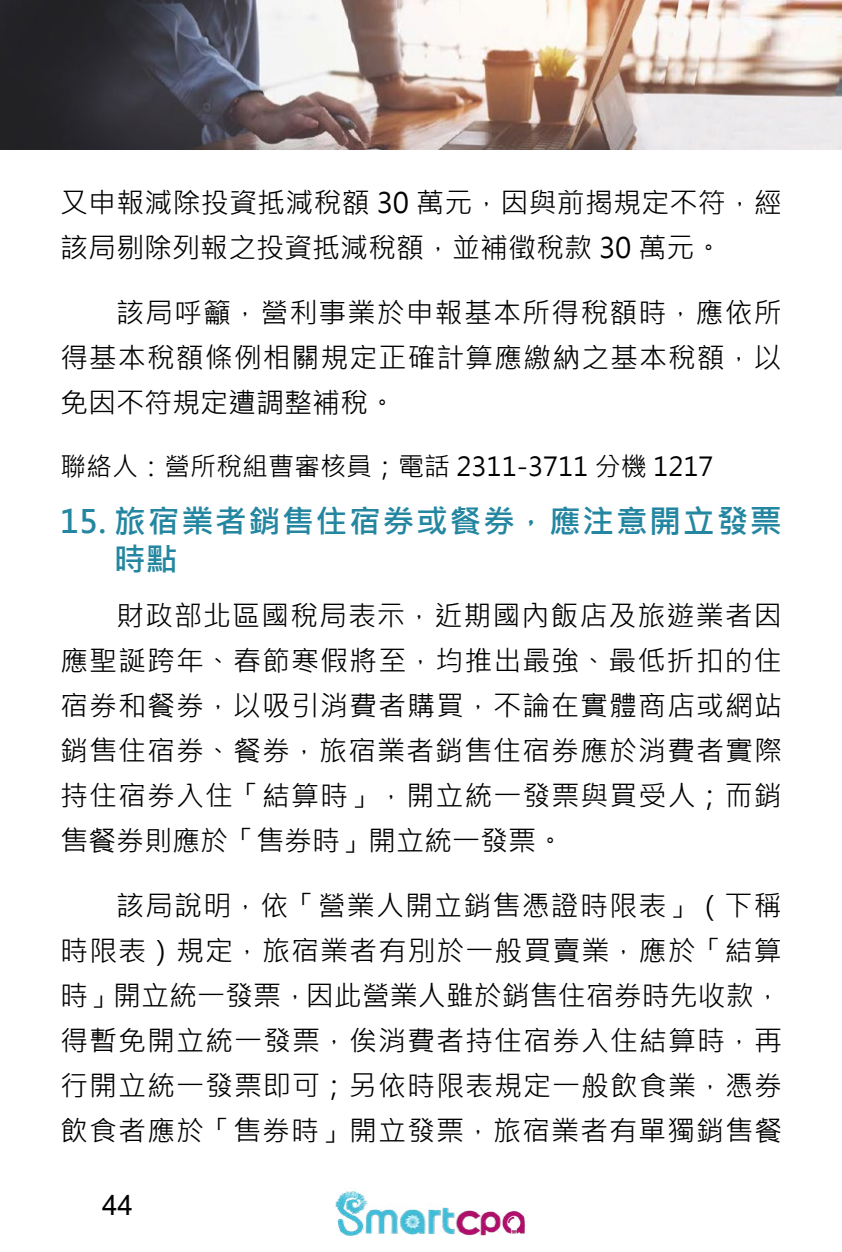
<style>
.page{position:relative;width:842px;height:1252px;background:#fff}
.page>*{position:absolute;margin:0;border:0;box-sizing:border-box;transform-origin:0 0}
.t1{font:700 32px/38px "Microsoft Jheng Hei";letter-spacing:.05em;color:#2486a0}
.t2{font:28px/45px "Microsoft Jheng Hei";letter-spacing:.035em;color:#000;text-align:justify}
.t3{font:28px/45px "Microsoft Jheng Hei";color:#000}
.t4{font:28px "Arial";color:#000}
.t5{font:26px "Microsoft Jheng Hei";color:#000}
</style>
<div class="page">
<img style="left:335px;top:1190px;width:190px;height:46px">
<img style="left:0;top:0;width:842px;height:150px">
<p class="t3" style="left:60px;top:180px;width:723px">又申報減除投資抵減稅額 30 萬元，因與前揭規定不符，經該局剔除列報之投資抵減稅額，並補徵稅款 30 萬元。</p>
<p class="t2" style="left:60px;top:290px;width:723px;text-indent:56px">該局呼籲，營利事業於申報基本所得稅額時，應依所得基本稅額條例相關規定正確計算應繳納之基本稅額，以免因不符規定遭調整補稅。</p>
<p class="t5" style="left:60px;top:450px;width:655px">聯絡人：營所稅組曹審核員；電話 2311-3711 分機 1217</p>
<p class="t1" style="left:114px;top:503px;width:669px;text-indent:-54px">15. 旅宿業者銷售住宿券或餐券，應注意開立發票時點</p>
<p class="t2" style="left:60px;top:593px;width:724px;text-indent:56px">財政部北區國稅局表示，近期國內飯店及旅遊業者因應聖誕跨年、春節寒假將至，均推出最強、最低折扣的住宿券和餐券，以吸引消費者購買，不論在實體商店或網站銷售住宿券、餐券，旅宿業者銷售住宿券應於消費者實際持住宿券入住「結算時」，開立統一發票與買受人；而銷售餐券則應於「售券時」開立統一發票。</p>
<p class="t2" style="left:60px;top:883px;width:724px;text-indent:56px">該局說明，依「營業人開立銷售憑證時限表」（下稱時限表）規定，旅宿業者有別於一般買賣業，應於「結算時」開立統一發票，因此營業人雖於銷售住宿券時先收款，得暫免開立統一發票，俟消費者持住宿券入住結算時，再行開立統一發票即可；另依時限表規定一般飲食業，憑券飲食者應於「售券時」開立發票，旅宿業者有單獨銷售餐</p>
<p class="t4" style="left:102px;top:1186px;width:33px">44</p>
</div>
